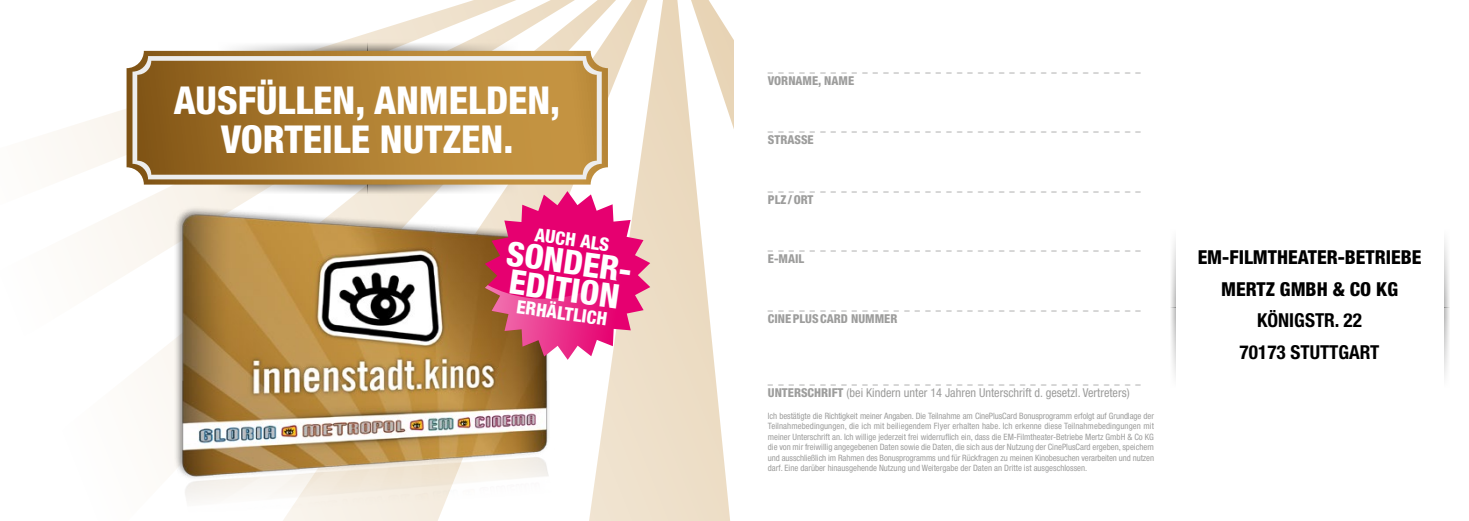
<style>
.page{position:relative;width:1469px;height:521px;background:#fff}
.page>*{position:absolute;margin:0;border:0;box-sizing:border-box;transform-origin:0 0}
.t1{font:800 condensed 38.5px/38.5px "Helvetica Neue";color:#fff;text-align:center}
.t2{font:800 condensed 33.77px/27.7px "Helvetica Neue";color:#fff}
.t3{font:800 condensed 19.25px/31.5px "Helvetica Neue";color:#000;text-align:center}
.t4{font:700 condensed 19.25px/31.5px "Helvetica Neue";color:#000;text-align:center}
.t5{font:800 condensed 18.38px "Helvetica Neue";color:#fff}
.t6{font:condensed 12.25px "Helvetica Neue";color:#9d9d9c}
.t7{font:800 condensed 12.25px "Helvetica Neue";color:#9d9d9c}
.t8{font:condensed 10.5px "Helvetica Neue";color:#9d9d9c}
.t9{font:condensed 8.75px/10.5px "Helvetica Neue";color:#9d9d9c;text-align:justify}
.s1{font-weight:800}
</style>
<div class="page">
<svg style="left:654px;top:0;width:32px;height:521px;background:#ecdcc4"></svg>
<svg style="left:686px;top:0;width:48px;height:521px"></svg>
<svg style="left:589px;top:0;width:65px;height:521px;fill:#efe2ce"></svg>
<svg style="left:102px;top:0;width:506px;height:444px"></svg>
<svg style="left:52px;top:0;width:528px;height:258px"></svg>
<svg style="left:367px;top:185px;width:159px;height:11px"></svg>
<svg style="left:208px;top:185px;width:159px;height:11px"></svg>
<svg style="left:208px;top:40px;width:159px;height:11px"></svg>
<svg style="left:367px;top:40px;width:159px;height:11px"></svg>
<svg style="left:126px;top:51px;width:482px;height:134px;background:#b79052"></svg>
<svg style="left:132px;top:56px;width:469px;height:123px;background:#e7e3de"></svg>
<svg style="left:137px;top:61px;width:460px;height:114px;background:#ad7e32"></svg>
<img style="left:113px;top:199px;width:454px;height:322px">
<svg style="left:1171px;top:308px;width:4px;height:66px"></svg>
<svg style="left:1170px;top:242px;width:5px;height:66px"></svg>
<svg style="left:1444px;top:240px;width:6px;height:68px"></svg>
<svg style="left:1444px;top:308px;width:5px;height:69px"></svg>
<svg style="left:485px;top:191px;width:165px;height:169px;background:#e14b87"></svg>
<h1 class="t1" style="left:174px;top:80px;width:388px">AUSFÜLLEN, ANMELDEN,<br>VORTEILE NUTZEN.</h1>
<h3 class="t5" style="left:536px;top:223px;width:76px;rotate:8deg">AUCH ALS</h3>
<h2 class="t2" style="left:509px;top:239px;width:127px;rotate:8deg">SONDER-<br>EDITION</h2>
<h3 class="t5" style="left:518px;top:295px;width:93px;rotate:8deg">ERHÄLTLICH</h3>
<p class="t8" style="left:768px;top:66px;width:374px">––––––––––––––––––––––––––––––––––––</p>
<h3 class="t7" style="left:768px;top:73px;width:88px">VORNAME, NAME</h3>
<p class="t8" style="left:768px;top:126px;width:374px">––––––––––––––––––––––––––––––––––––</p>
<h3 class="t7" style="left:768px;top:132px;width:47px">STRASSE</h3>
<p class="t8" style="left:768px;top:185px;width:374px">––––––––––––––––––––––––––––––––––––</p>
<h3 class="t7" style="left:768px;top:192px;width:47px">PLZ /ORT</h3>
<p class="t8" style="left:768px;top:245px;width:374px">––––––––––––––––––––––––––––––––––––</p>
<h3 class="t7" style="left:768px;top:251px;width:38px">E-MAIL</h3>
<p class="t8" style="left:768px;top:304px;width:374px">––––––––––––––––––––––––––––––––––––</p>
<h3 class="t7" style="left:768px;top:311px;width:131px">CINEPLUSCARD NUMMER</h3>
<p class="t8" style="left:768px;top:379px;width:374px">––––––––––––––––––––––––––––––––––––</p>
<h3 class="t6" style="left:768px;top:386px;width:363px"><span class="s1">UNTERSCHRIFT</span> (bei Kindern unter 14 Jahren Unterschrift d. gesetzl. Vertreters)</h3>
<p class="t9" style="left:768px;top:410px;width:387px">Ich bestätigte die Richtigkeit meiner Angaben. Die Teilnahme am CinePlusCard Bonusprogramm erfolgt auf Grundlage der Teilnahmebedingungen, die ich mit beiliegendem Flyer erhalten habe. Ich erkenne diese Teilnahmebedingungen mit meiner Unterschrift an. Ich willige jederzeit frei widerruflich ein, dass die EM-Filmtheater-Betriebe Mertz GmbH &amp; Co KG die von mir freiwillig angegebenen Daten sowie die Daten, die sich aus der Nutzung der CinePlusCard ergeben, speichern und ausschließlich im Rahmen des Bonusprogramms und für Rückfragen zu meinen Kinobesuchen verarbeiten und nutzen darf. Eine darüber hinausgehende Nutzung und Weitergabe der Daten an Dritte ist ausgeschlossen.</p>
<h3 class="t3" style="left:1197px;top:241px;width:225px">EM-FILMTHEATER-BETRIEBE<br>MERTZ GMBH &amp; CO KG</h3>
<h3 class="t4" style="left:1239px;top:305px;width:141px">KÖNIGSTR. 22<br>70173 STUTTGART</h3>
</div>
